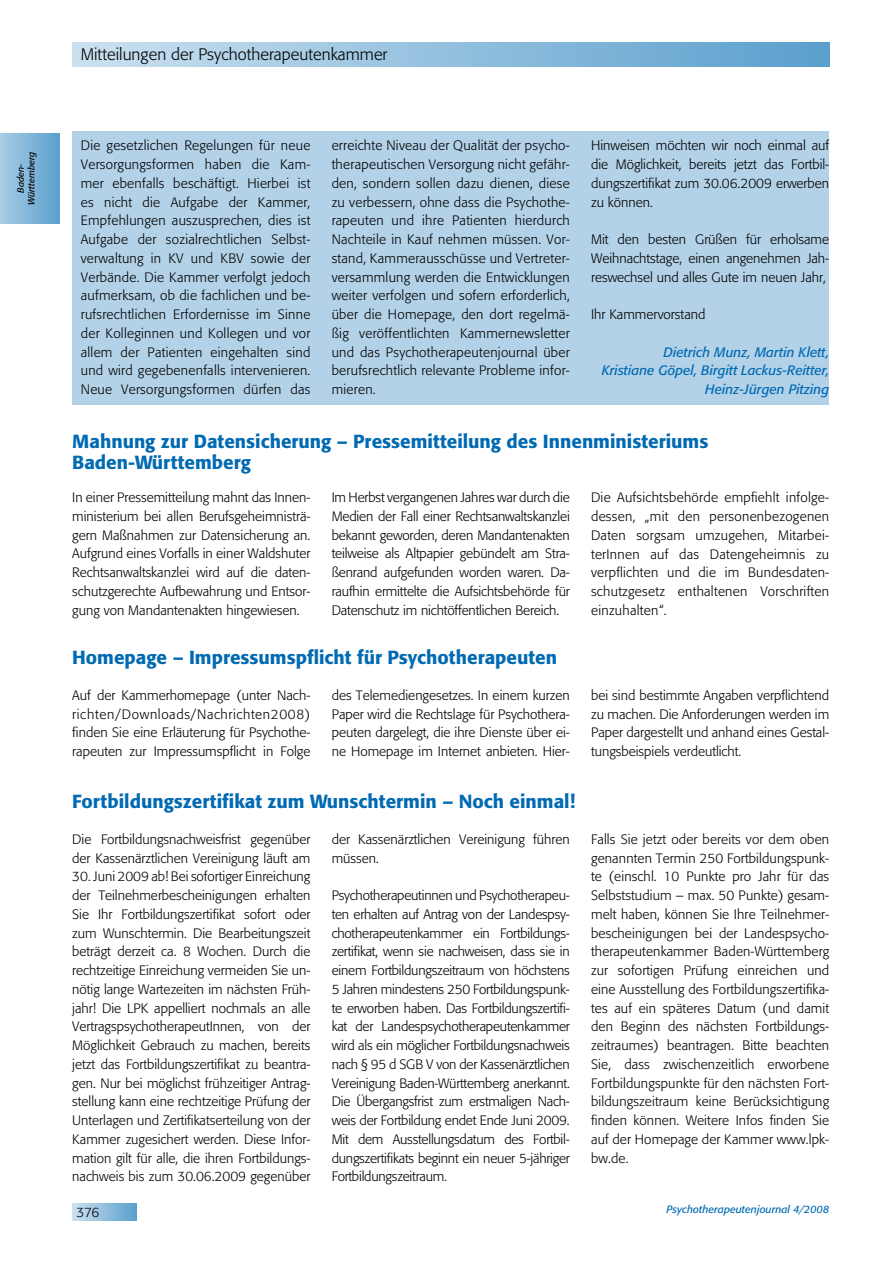
<style>
.page{position:relative;width:893px;height:1263px;background:#fff}
.page>*{position:absolute;margin:0;border:0;box-sizing:border-box;transform-origin:0 0}
.t1{font:500 18.75px/21.8px "Tn T Form BSK";color:#006ab2}
.t2{font:300 16.5px "Tn T Form BSK";color:#000}
.t3{font:300 13.5px/18.8px "Tn T Form BSK";color:#000;text-align:justify}
.t4{font:italic 13.5px/18.8px "Tn T Form BSK";color:#006ab2;text-align:right}
.t5{font:italic 10.5px "Tn T Form BSK";color:#006ab2}
.t6{font:italic 9px/10.8px "Tn T Form BSK";color:#000;text-align:center}
</style>
<div class="page">
<div style="left:72px;top:43px;width:757px;height:24px;background:linear-gradient(to right,#cce1f0,#5a9fcd)"></div>
<div style="left:72px;top:1203px;width:64px;height:17px;background:linear-gradient(to right,#cde1f0,#5ea1ce)"></div>
<div style="left:0;top:133px;width:60px;height:91px;background:linear-gradient(to right,#a9cde5,#5ca0ce)"></div>
<div style="left:72px;top:132px;width:757px;height:273px;background:#b3d2e8"></div>
<p class="t6" style="left:15px;top:205px;width:55px;rotate:-90deg">Baden-<br>Württemberg</p>
<p class="t2" style="left:81px;top:44px;width:308px">Mitteilungen der Psychotherapeutenkammer</p>
<p class="t3" style="left:81px;top:136px;width:231px">Die gesetzlichen Regelungen für neue Versorgungsformen haben die Kam&shy;mer ebenfalls beschäftigt. Hierbei ist es nicht die Aufgabe der Kammer, Empfehlungen auszusprechen, dies ist Aufgabe der sozialrechtlichen Selbst&shy;verwaltung in KV und KBV sowie der Verbände. Die Kammer verfolgt jedoch aufmerksam, ob die fachlichen und be&shy;rufsrechtlichen Erfordernisse im Sinne der Kolleginnen und Kollegen und vor allem der Patienten eingehalten sind und wird gegebenenfalls intervenieren.<br>Neue Versorgungsformen dürfen das</p>
<p class="t3" style="left:332px;top:136px;width:240px">erreichte Niveau der Qualität der psycho&shy;therapeutischen Versorgung nicht gefähr&shy;den, sondern sollen dazu dienen, diese zu verbessern, ohne dass die Psychothe&shy;rapeuten und ihre Patienten hierdurch Nachteile in Kauf nehmen müssen. Vor&shy;stand, Kammerausschüsse und Vertreter&shy;versammlung werden die Entwicklungen weiter verfolgen und sofern erforderlich, über die Homepage, den dort regelmä&shy;ßig veröffentlichten Kammernewsletter und das Psychotherapeutenjournal über berufsrechtlich relevante Probleme infor&shy;mieren.</p>
<p class="t3" style="left:591px;top:136px;width:240px">Hinweisen möchten wir noch einmal auf die Möglichkeit, bereits jetzt das Fortbil&shy;dungszertifikat zum 30.06.2009 erwerben zu können.</p>
<p class="t3" style="left:591px;top:230px;width:240px">Mit den besten Grüßen für erholsame Weihnachtstage, einen angenehmen Jah&shy;reswechsel und alles Gute im neuen Jahr,</p>
<p class="t3" style="left:591px;top:305px;width:116px">Ihr Kammervorstand</p>
<p class="t4" style="left:602px;top:342px;width:229px">Dietrich Munz, Martin Klett,<br>Kristiane Göpel, Birgitt Lackus-Reitter,<br>Heinz-Jürgen Pitzing</p>
<h1 class="t1" style="left:72px;top:430px;width:638px">Mahnung zur Datensicherung – Pressemitteilung des Innenministeriums<br>Baden-Württemberg</h1>
<p class="t3" style="left:72px;top:488px;width:240px">In einer Pressemitteilung mahnt das Innen&shy;ministerium bei allen Berufsgeheimnisträ&shy;gern Maßnahmen zur Datensicherung an.<br>Aufgrund eines Vorfalls in einer Waldshuter Rechtsanwaltskanzlei wird auf die daten&shy;schutzgerechte Aufbewahrung und Entsor&shy;gung von Mandantenakten hingewiesen.</p>
<p class="t3" style="left:332px;top:488px;width:240px">Im Herbst vergangenen Jahres war durch die Medien der Fall einer Rechtsanwaltskanzlei bekannt geworden, deren Mandantenakten teilweise als Altpapier gebündelt am Stra&shy;ßenrand aufgefunden worden waren. Da&shy;raufhin ermittelte die Aufsichtsbehörde für Datenschutz im nichtöffentlichen Bereich.</p>
<p class="t3" style="left:591px;top:488px;width:240px">Die Aufsichtsbehörde empfiehlt infolge&shy;dessen, „mit den personenbezogenen Daten sorgsam umzugehen, Mitarbei&shy;terInnen auf das Datengeheimnis zu verpflichten und die im Bundesdaten&shy;schutzgesetz enthaltenen Vorschriften einzuhalten“.</p>
<h1 class="t1" style="left:72px;top:646px;width:486px">Homepage – Impressumspflicht für Psychotherapeuten</h1>
<p class="t3" style="left:72px;top:686px;width:240px">Auf der Kammerhomepage (unter Nach&shy;richten/Downloads/Nachrichten2008) finden Sie eine Erläuterung für Psychothe&shy;rapeuten zur Impressumspflicht in Folge</p>
<p class="t3" style="left:332px;top:686px;width:240px">des Telemediengesetzes. In einem kurzen Paper wird die Rechtslage für Psychothera&shy;peuten dargelegt, die ihre Dienste über ei&shy;ne Homepage im Internet anbieten. Hier-</p>
<p class="t3" style="left:591px;top:686px;width:240px">bei sind bestimmte Angaben verpflichtend zu machen. Die Anforderungen werden im Paper dargestellt und anhand eines Gestal&shy;tungsbeispiels verdeutlicht.</p>
<h1 class="t1" style="left:72px;top:790px;width:504px">Fortbildungszertifikat zum Wunschtermin – Noch einmal!</h1>
<p class="t3" style="left:72px;top:830px;width:240px">Die Fortbildungsnachweisfrist gegenüber der Kassenärztlichen Vereinigung läuft am</p>
<p class="t3" style="left:72px;top:867px;width:240px">30. Juni 2009 ab! Bei sofortiger Einreichung der Teilnehmerbescheinigungen erhalten Sie Ihr Fortbildungszertifikat sofort oder zum Wunschtermin. Die Bearbeitungszeit beträgt derzeit ca. 8 Wochen. Durch die rechtzeitige Einreichung vermeiden Sie un&shy;nötig lange Wartezeiten im nächsten Früh&shy;jahr! Die LPK appelliert nochmals an alle VertragspsychotherapeutInnen, von der Möglichkeit Gebrauch zu machen, bereits jetzt das Fortbildungszertifikat zu beantra&shy;gen. Nur bei möglichst frühzeitiger Antrag&shy;stellung kann eine rechtzeitige Prüfung der Unterlagen und Zertifikatserteilung von der Kammer zugesichert werden. Diese Infor&shy;mation gilt für alle, die ihren Fortbildungs&shy;nachweis bis zum 30.06.2009 gegenüber</p>
<p class="t3" style="left:332px;top:830px;width:240px">der Kassenärztlichen Vereinigung führen müssen.</p>
<p class="t3" style="left:332px;top:886px;width:240px">Psychotherapeutinnen und Psychotherapeu&shy;ten erhalten auf Antrag von der Landespsy&shy;chotherapeutenkammer ein Fortbildungs&shy;zertifikat, wenn sie nachweisen, dass sie in einem Fortbildungszeitraum von höchstens 5 Jahren mindestens 250 Fortbildungspunk&shy;te erworben haben. Das Fortbildungszertifi&shy;kat der Landespsychotherapeutenkammer wird als ein möglicher Fortbildungsnachweis nach § 95 d SGB V von der Kassenärztlichen Vereinigung Baden-Württemberg anerkannt.<br>Die Übergangsfrist zum erstmaligen Nach&shy;weis der Fortbildung endet Ende Juni 2009.<br>Mit dem Ausstellungsdatum des Fortbil&shy;dungszertifikats beginnt ein neuer 5-jähriger Fortbildungszeitraum.</p>
<p class="t3" style="left:591px;top:830px;width:240px">Falls Sie jetzt oder bereits vor dem oben genannten Termin 250 Fortbildungspunk&shy;te (einschl. 10 Punkte pro Jahr für das Selbststudium – max. 50 Punkte) gesam&shy;melt haben, können Sie Ihre Teilnehmer&shy;bescheinigungen bei der Landespsycho&shy;therapeutenkammer Baden-Württemberg zur sofortigen Prüfung einreichen und eine Ausstellung des Fortbildungszertifika&shy;tes auf ein späteres Datum (und damit den Beginn des nächsten Fortbildungs&shy;zeitraumes) beantragen. Bitte beachten Sie, dass zwischenzeitlich erworbene Fortbildungspunkte für den nächsten Fort&shy;bildungszeitraum keine Berücksichtigung finden können. Weitere Infos finden Sie auf der Homepage der Kammer www.lpk&shy;bw.de.</p>
<p class="t3" style="left:77px;top:1202px;width:24px">376</p>
<p class="t5" style="left:666px;top:1203px;width:164px">Psychotherapeutenjournal 4/2008</p>
</div>
